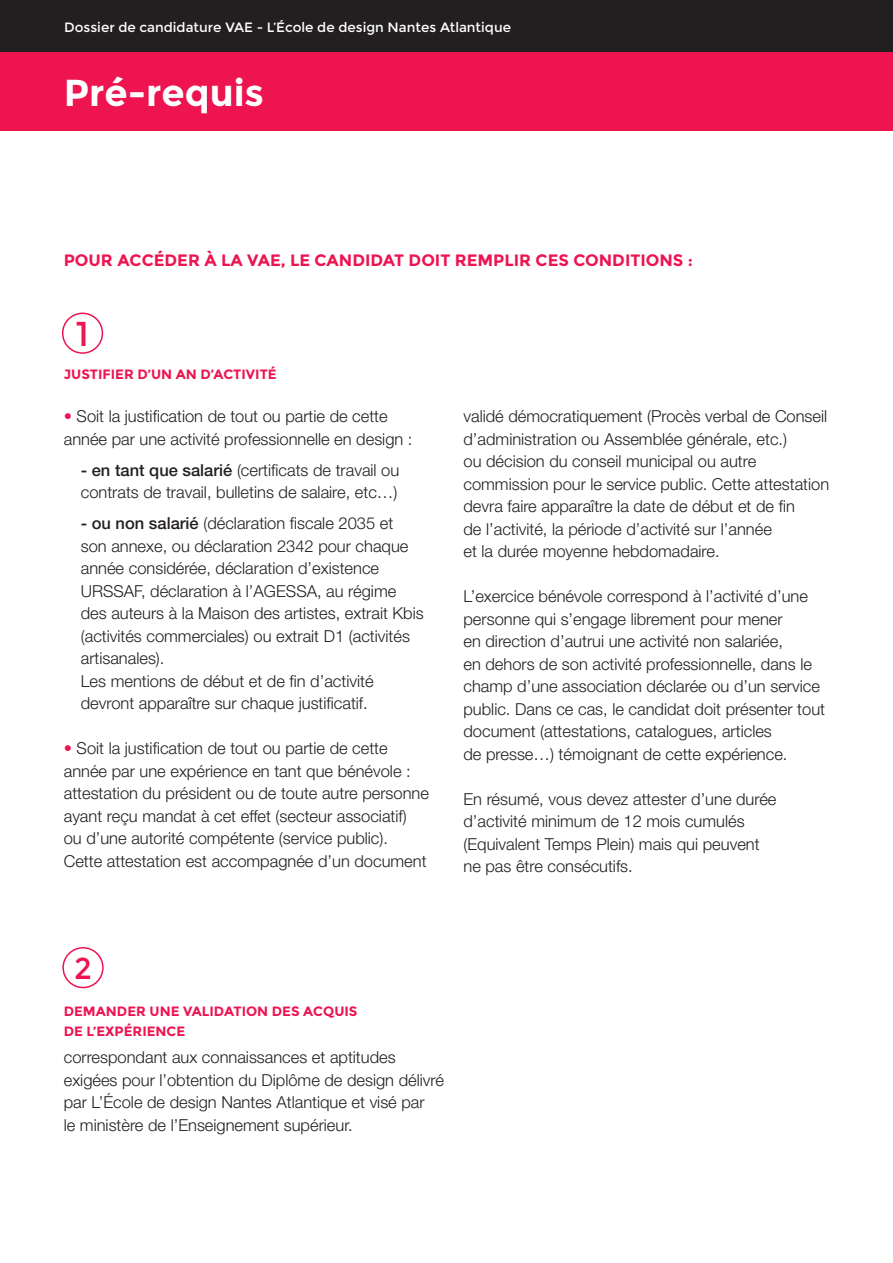
<style>
.page{position:relative;width:893px;height:1263px;background:#fff}
.page>*{position:absolute;margin:0;border:0;box-sizing:border-box;transform-origin:0 0}
.t1{font:700 37.5px "Montserrat";color:#fff}
.t2{font:34.5px "Montserrat";color:#ed1450}
.t3{font:30px "Montserrat";color:#ed1450}
.t4{font:300 16.5px/22.5px "Helvetica Neue LT Std";color:#231f20}
.t5{font:700 16.5px "Montserrat";color:#ed1450}
.t6{font:700 13.5px/19.5px "Montserrat";color:#ed1450}
.t7{font:13.5px "Montserrat";color:#fff}
.s1{color:#ed1450}
.s2{font-weight:500}
</style>
<div class="page">
<div style="left:0;top:51px;width:892px;height:79px;background:#ed1450"></div>
<div style="left:0;top:0;width:893px;height:51px;background:#231f20"></div>
<div style="left:62px;top:313px;width:41px;height:41px;border:2px solid #ed1450;border-radius:50%"></div>
<div style="left:62px;top:947px;width:42px;height:41px;border:2px solid #ed1450;border-radius:50%"></div>
<p class="t7" style="left:64px;top:19px;width:448px">Dossier de candidature VAE - L’École de design Nantes Atlantique</p>
<p class="t1" style="left:64px;top:71px;width:202px">Pré-requis</p>
<p class="t5" style="left:64px;top:251px;width:631px">POUR ACCÉDER À LA VAE, LE CANDIDAT DOIT REMPLIR CES CONDITIONS :</p>
<p class="t2" style="left:76px;top:314px;width:15px">1</p>
<p class="t6" style="left:64px;top:364px;width:214px">JUSTIFIER D’UN AN D’ACTIVITÉ</p>
<p class="t4" style="left:64px;top:405px;width:350px"><span class="s1">•</span> Soit la justification de tout ou partie de cette année par une activité professionnelle en design :</p>
<p class="t4" style="left:81px;top:458px;width:320px"><span class="s2">- en tant que salarié</span> (certificats de travail ou contrats de travail, bulletins de salaire, etc…)</p>
<p class="t4" style="left:81px;top:512px;width:344px"><span class="s2">- ou non salarié</span> (déclaration fiscale 2035 et<br>son annexe, ou déclaration 2342 pour chaque année considérée, déclaration d’existence URSSAF, déclaration à l’AGESSA, au régime des auteurs à la Maison des artistes, extrait Kbis (activités commerciales) ou extrait D1 (activités artisanales).</p>
<p class="t4" style="left:81px;top:669px;width:294px">Les mentions de début et de fin d’activité devront apparaître sur chaque justificatif.</p>
<p class="t4" style="left:64px;top:737px;width:367px"><span class="s1">•</span> Soit la justification de tout ou partie de cette année par une expérience en tant que bénévole : attestation du président ou de toute autre personne ayant reçu mandat à cet effet (secteur associatif)<br>ou d’une autorité compétente (service public).<br>Cette attestation est accompagnée d’un document</p>
<p class="t4" style="left:463px;top:405px;width:365px">validé démocratiquement (Procès verbal de Conseil d’administration ou Assemblée générale, etc.)</p>
<p class="t4" style="left:463px;top:450px;width:367px">ou décision du conseil municipal ou autre commission pour le service public. Cette attestation devra faire apparaître la date de début et de fin</p>
<p class="t4" style="left:463px;top:517px;width:310px">de l’activité, la période d’activité sur l’année</p>
<p class="t4" style="left:463px;top:540px;width:258px">et la durée moyenne hebdomadaire.</p>
<p class="t4" style="left:463px;top:585px;width:346px">L’exercice bénévole correspond à l’activité d’une personne qui s’engage librement pour mener</p>
<p class="t4" style="left:463px;top:630px;width:321px">en direction d’autrui une activité non salariée,</p>
<p class="t4" style="left:463px;top:652px;width:363px">en dehors de son activité professionnelle, dans le champ d’une association déclarée ou d’un service public. Dans ce cas, le candidat doit présenter tout document (attestations, catalogues, articles</p>
<p class="t4" style="left:463px;top:742px;width:325px">de presse…) témoignant de cette expérience.</p>
<p class="t4" style="left:463px;top:787px;width:314px">En résumé, vous devez attester d’une durée d’activité minimum de 12 mois cumulés</p>
<p class="t4" style="left:463px;top:832px;width:298px">(Equivalent Temps Plein) mais qui peuvent</p>
<p class="t4" style="left:463px;top:855px;width:171px">ne pas être consécutifs.</p>
<p class="t3" style="left:74px;top:951px;width:19px">2</p>
<p class="t6" style="left:64px;top:1002px;width:295px">DEMANDER UNE VALIDATION DES ACQUIS<br>DE L’EXPÉRIENCE</p>
<p class="t4" style="left:64px;top:1046px;width:382px">correspondant aux connaissances et aptitudes exigées pour l’obtention du Diplôme de design délivré par L’École de design Nantes Atlantique et visé par<br>le ministère de l’Enseignement supérieur.</p>
</div>
